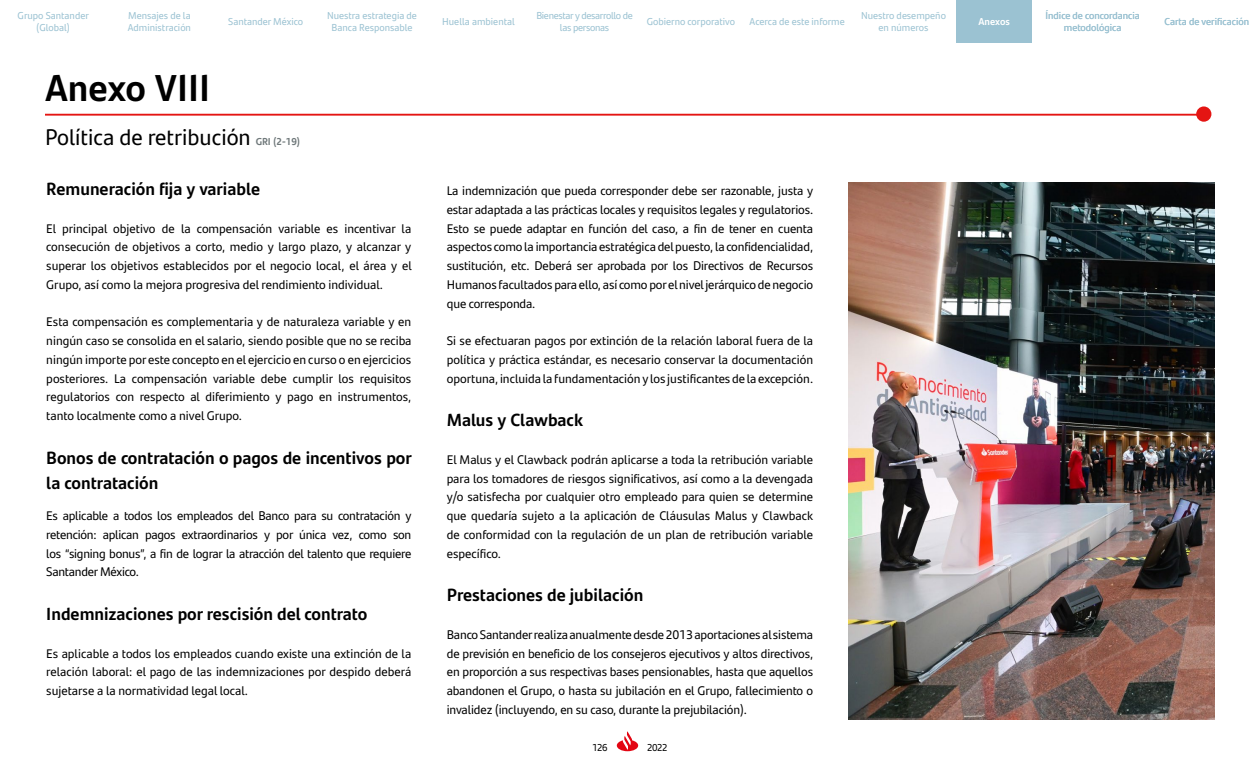
<style>
.page{position:relative;width:1260px;height:765px;background:#fff}
.page>*{position:absolute;margin:0;border:0;box-sizing:border-box;transform-origin:0 0}
.t1{font:700 37.5px "Santander Text";color:#000}
.t2{font:22.5px "Santander Text";color:#000}
.t3{font:700 17.5px/25px "Santander Text";color:#000}
.t4{font:12.5px/18.8px "Santander Text";color:#000;text-align:justify}
.t5{font:10px/12px "Santander Text";color:#9bc2d2;text-align:center}
.t6{font:10px/12px "Santander Text";letter-spacing:-.03em;color:#9bc2d2;text-align:center}
.t7{font:700 10px "Santander Text";color:#6f787a}
.t8{font:10px "Santander Headline";letter-spacing:-.05em;color:#000}
.t9{font:700 10px "Santander Text";color:#fff}
</style>
<div class="page">
<svg style="left:617px;top:731px;width:21px;height:20px"></svg>
<div style="left:957px;top:0;width:75px;height:43px;background:#9bc2d2"></div>
<hr style="left:45px;top:114px;width:1160px;height:2px;background:#e41513">
<div style="left:1196px;top:106px;width:15px;height:16px;background:#e41513;border-radius:50%"></div>
<img style="left:849px;top:182px;width:366px;height:538px">
<p class="t5" style="left:18px;top:9px;width:73px">Grupo Santander (Global)</p>
<p class="t5" style="left:228px;top:15px;width:76px">Santander México</p>
<p class="t5" style="left:327px;top:9px;width:91px">Nuestra estrategia de<br>Banca Responsable</p>
<p class="t5" style="left:442px;top:15px;width:74px">Huella ambiental</p>
<p class="t6" style="left:536px;top:9px;width:98px">Bienestar y desarrollo de las personas</p>
<p class="t5" style="left:647px;top:15px;width:90px">Gobierno corporativo</p>
<p class="t5" style="left:750px;top:15px;width:97px">Acerca de este informe</p>
<p class="t5" style="left:861px;top:9px;width:86px">Nuestro desempeño en números</p>
<p class="t9" style="left:979px;top:14px;width:33px">Anexos</p>
<p class="t5" style="left:128px;top:9px;width:65px;text-align:left">Mensajes de la<br>Administración</p>
<h1 class="t1" style="left:45px;top:59px;width:166px">Anexo VIII</h1>
<h2 class="t2" style="left:45px;top:120px;width:207px">Política de retribución</h2>
<p class="t7" style="left:256px;top:134px;width:46px">GRI (2-19)</p>
<h3 class="t3" style="left:46px;top:175px;width:215px">Remuneración fija y variable</h3>
<p class="t4" style="left:46px;top:218px;width:367px">El principal objetivo de la compensación variable es incentivar la consecución de objetivos a corto, medio y largo plazo, y alcanzar y superar los objetivos establecidos por el negocio local, el área y el Grupo, así como la mejora progresiva del rendimiento individual.</p>
<p class="t4" style="left:46px;top:312px;width:367px">Esta compensación es complementaria y de naturaleza variable y en ningún caso se consolida en el salario, siendo posible que no se reciba ningún importe por este concepto en el ejercicio en curso o en ejercicios posteriores. La compensación variable debe cumplir los requisitos regulatorios con respecto al diferimiento y pago en instrumentos, tanto localmente como a nivel Grupo.</p>
<h3 class="t3" style="left:46px;top:444px;width:367px">Bonos de contratación o pagos de incentivos por la contratación</h3>
<p class="t4" style="left:46px;top:506px;width:367px">Es aplicable a todos los empleados del Banco para su contratación y retención: aplican pagos extraordinarios y por única vez, como son los “signing bonus”, a fin de lograr la atracción del talento que requiere Santander México.</p>
<h3 class="t3" style="left:46px;top:600px;width:323px">Indemnizaciones por rescisión del contrato</h3>
<p class="t4" style="left:46px;top:643px;width:367px">Es aplicable a todos los empleados cuando existe una extinción de la relación laboral: el pago de las indemnizaciones por despido deberá sujetarse a la normatividad legal local.</p>
<p class="t4" style="left:447px;top:181px;width:368px">La indemnización que pueda corresponder debe ser razonable, justa y estar adaptada a las prácticas locales y requisitos legales y regulatorios.<br>Esto se puede adaptar en función del caso, a fin de tener en cuenta aspectos como la importancia estratégica del puesto, la confidencialidad, sustitución, etc. Deberá ser aprobada por los Directivos de Recursos Humanos facultados para ello, así como por el nivel jerárquico de negocio que corresponda.</p>
<p class="t4" style="left:447px;top:331px;width:368px">Si se efectuaran pagos por extinción de la relación laboral fuera de la política y práctica estándar, es necesario conservar la documentación oportuna, incluida la fundamentación y los justificantes de la excepción.</p>
<h3 class="t3" style="left:447px;top:407px;width:138px">Malus y Clawback</h3>
<p class="t4" style="left:447px;top:449px;width:368px">El Malus y el Clawback podrán aplicarse a toda la retribución variable para los tomadores de riesgos significativos, así como a la devengada y/o satisfecha por cualquier otro empleado para quien se determine que quedaría sujeto a la aplicación de Cláusulas Malus y Clawback de conformidad con la regulación de un plan de retribución variable específico.</p>
<h3 class="t3" style="left:447px;top:582px;width:198px">Prestaciones de jubilación</h3>
<p class="t4" style="left:447px;top:624px;width:368px">Banco Santander realiza anualmente desde 2013 aportaciones al sistema de previsión en beneficio de los consejeros ejecutivos y altos directivos, en proporción a sus respectivas bases pensionables, hasta que aquellos abandonen el Grupo, o hasta su jubilación en el Grupo, fallecimiento o invalidez (incluyendo, en su caso, durante la prejubilación).</p>
<p class="t8" style="left:592px;top:740px;width:17px">126</p>
<p class="t8" style="left:647px;top:740px;width:22px">2022</p>
<p class="t5" style="left:1046px;top:9px;width:96px">Índice de concordancia metodológica</p>
<p class="t5" style="left:1165px;top:15px;width:86px">Carta de verificación</p>
</div>
